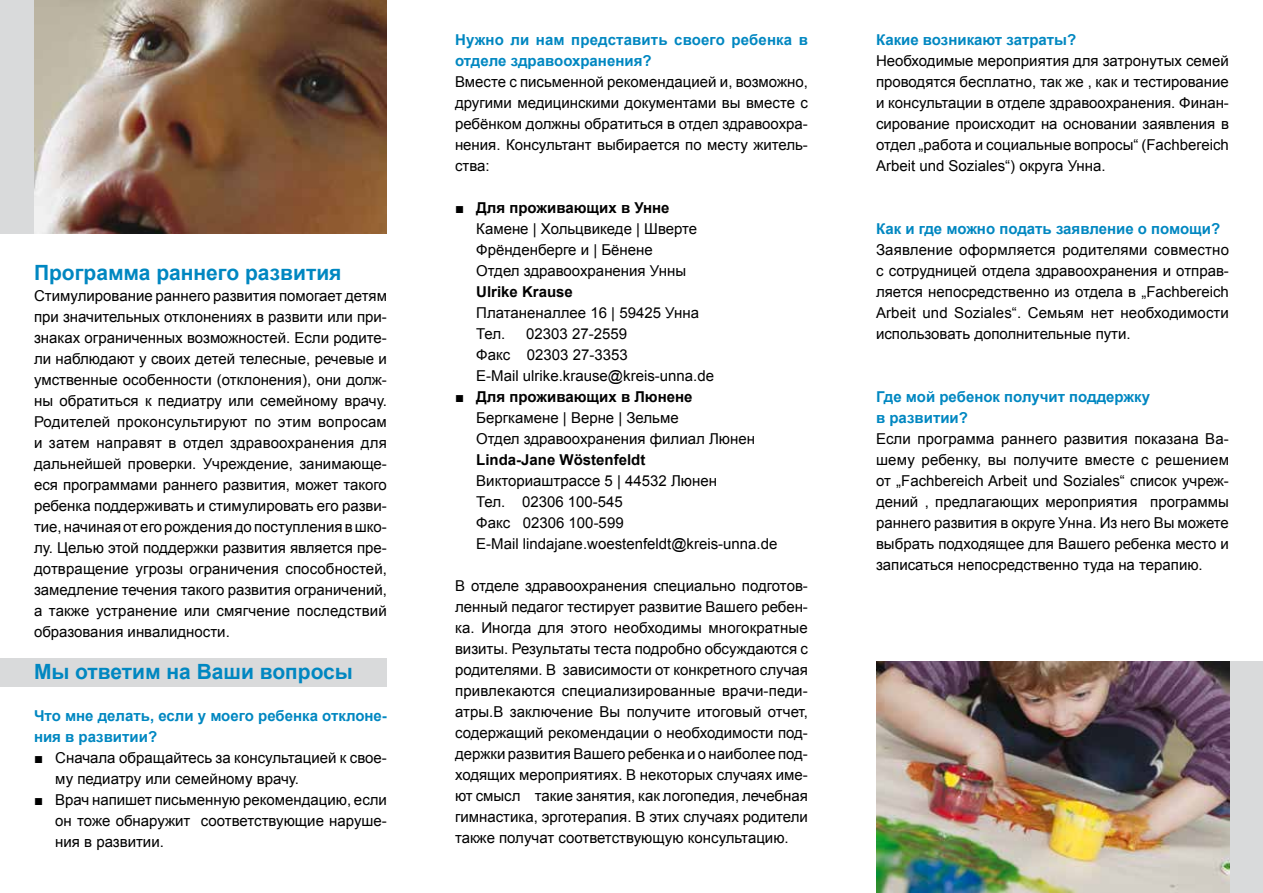
<style>
.page{position:relative;width:1263px;height:893px;background:#fff}
.page>*{position:absolute;margin:0;border:0;box-sizing:border-box;transform-origin:0 0}
.t1{font:700 21px "Arial";color:#0087c1}
.t2{font:15px/21px "Arial";color:#000;text-align:justify}
.t3{font:700 15px/21px "Arial";color:#0087c1}
.t4{font:700 15px "Arial";color:#000}
.s1{font-weight:700}
</style>
<div class="page">
<div style="left:0;top:658px;width:387px;height:28px;background:#d9dadb"></div>
<div style="left:876px;top:661px;width:387px;height:232px;background:#d9dadb"></div>
<div style="left:0;top:0;width:387px;height:233px;background:#d9dadb"></div>
<img style="left:34px;top:0;width:353px;height:233px">
<img style="left:876px;top:661px;width:353px;height:232px">
<h1 class="t1" style="left:34px;top:259px;width:309px">Программа раннего развития</h1>
<p class="t2" style="left:34px;top:286px;width:355px">Стимулирование раннего развития помогает детям при значительных отклонениях в развити или при&shy;знаках ограниченных возможностей. Если родите&shy;ли наблюдают у своих детей телесные, речевые и умственные особенности (отклонения), они долж&shy;ны обратиться к педиатру или семейному врачу.<br>Родителей проконсультируют по этим вопросам и затем направят в отдел здравоохранения для дальнейшей проверки. Учреждение, занимающе&shy;еся программами раннего развития, может такого ребенка поддерживать и стимулировать его разви&shy;тие, начиная от его рождения до поступления в шко&shy;лу. Целью этой поддержки развития является пре&shy;дотвращение угрозы ограничения способностей, замедление течения такого развития ограничений, а также устранение или смягчение последствий образования инвалидности.</p>
<h1 class="t1" style="left:34px;top:658px;width:320px">Мы ответим на Ваши вопросы</h1>
<p class="t3" style="left:34px;top:706px;width:354px">Что мне делать, если у моего ребенка отклоне&shy;ния в развитии?</p>
<p class="t2" style="left:55px;top:748px;width:333px;text-indent:-21px">■ Сначала обращайтесь за консультацией к свое&shy;му педиатру или семейному врачу.</p>
<p class="t2" style="left:55px;top:790px;width:333px;text-indent:-21px">■ Врач напишет письменную рекомендацию, если он тоже обнаружит соответствующие наруше&shy;ния в развитии.</p>
<p class="t3" style="left:455px;top:30px;width:354px">Нужно ли нам представить своего ребенка в отделе здравоохранения?</p>
<p class="t2" style="left:455px;top:71px;width:354px">Вместе с письменной рекомендацией и, возможно, другими медицинскими документами вы вместе с ребёнком должны обратиться в отдел здравоохра&shy;нения. Консультант выбирается по месту житель&shy;ства:</p>
<p class="t2" style="left:476px;top:197px;width:222px;text-align:left;text-indent:-21px">■ <span class="s1">Для проживающих в Унне<br></span>Камене | Хольцвикеде | Шверте<br>Фрёнденберге и | Бёнене<br>Отдел здравоохранения Унны</p>
<p class="t4" style="left:476px;top:282px;width:98px">Ulrike Krause</p>
<p class="t2" style="left:476px;top:302px;width:224px">Платаненаллее 16 | 59425 Унна<br>Тел.</p>
<p class="t2" style="left:476px;top:323px;width:239px;text-align:left;text-indent:50px">02303 27-2559<br>Факс 02303 27-3353<br>Е-Mail ulrike.krause@kreis-unna.de</p>
<p class="t2" style="left:476px;top:386px;width:280px;text-align:left;text-indent:-21px">■ <span class="s1">Для проживающих в Люнене<br></span>Бергкамене | Верне | Зельме<br>Отдел здравоохранения филиал Люнен</p>
<p class="t4" style="left:476px;top:450px;width:171px">Linda-Jane Wöstenfeldt</p>
<p class="t2" style="left:476px;top:470px;width:303px;text-align:left">Викториаштрассе 5 | 44532 Люнен<br>Тел. 02306 100-545<br>Факс 02306 100-599<br>E-Mail lindajane.woestenfeldt@kreis-unna.de</p>
<p class="t2" style="left:455px;top:575px;width:354px">В отделе здравоохранения специально подготов&shy;ленный педагог тестирует развитие Вашего ребен&shy;ка. Иногда для этого необходимы многократные визиты. Результаты теста подробно обсуждаются с родителями. В зависимости от конкретного случая привлекаются специализированные врачи-педи&shy;атры.В заключение Вы получите итоговый отчет, содержащий рекомендации о необходимости под&shy;держки развития Вашего ребенка и о наиболее под&shy;ходящих мероприятиях. В некоторых случаях име&shy;ют смысл такие занятия, как логопедия, лечебная гимнастика, эрготерапия. В этих случаях родители также получат соответствующую консультацию.</p>
<p class="t3" style="left:876px;top:30px;width:202px">Какие возникают затраты?</p>
<p class="t2" style="left:876px;top:50px;width:354px">Необходимые мероприятия для затронутых семей проводятся бесплатно, так же , как и тестирование и консультации в отделе здравоохранения. Финан&shy;сирование происходит на основании заявления в отдел „работа и социальные вопросы“ (Fachbereich Arbeit und Soziales“) округа Унна.</p>
<p class="t3" style="left:876px;top:219px;width:346px">Как и где можно подать заявление о помощи?</p>
<p class="t2" style="left:876px;top:239px;width:354px">Заявление оформляется родителями совместно с сотрудницей отдела здравоохранения и отправ&shy;ляется непосредственно из отдела в „Fachbereich Arbeit und Soziales“. Семьям нет необходимости использовать дополнительные пути.</p>
<p class="t3" style="left:876px;top:387px;width:276px">Где мой ребенок получит поддержку в развитии?</p>
<p class="t2" style="left:876px;top:428px;width:354px">Если программа раннего развития показана Ва&shy;шему ребенку, вы получите вместе с решением от „Fachbereich Arbeit und Soziales“ список учреж&shy;дений , предлагающих мероприятия программы раннего развития в округе Унна. Из него Вы можете выбрать подходящее для Вашего ребенка место и записаться непосредственно туда на терапию.</p>
</div>
